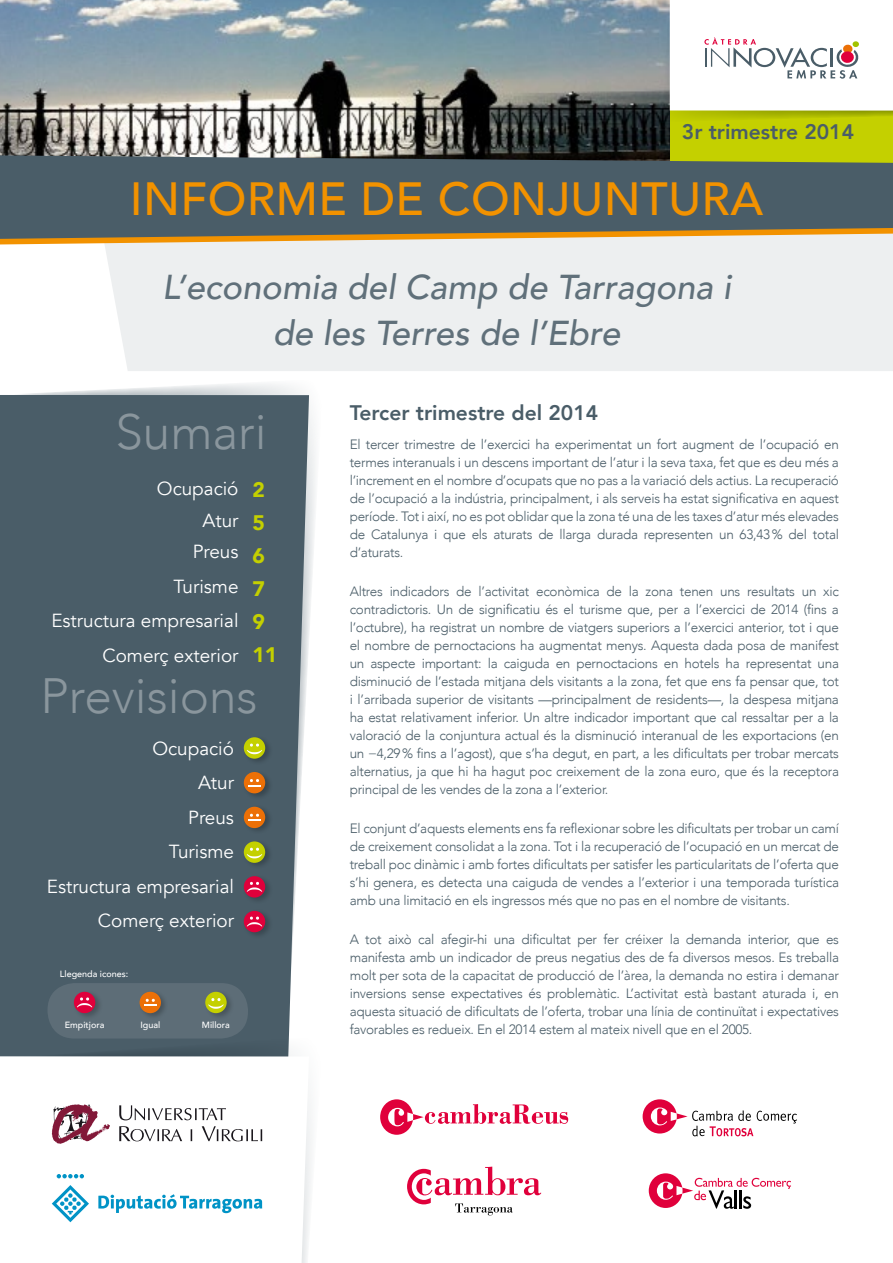
<style>
.page{position:relative;width:893px;height:1263px;background:#fff}
.page>*{position:absolute;margin:0;border:0;box-sizing:border-box;transform-origin:0 0}
.t1{font:300 49.5px "Avenir";color:#8a969d}
.t2{font:500 46.5px "Avenir";letter-spacing:.01em;color:#f29200}
.t3{font:italic 500 34.5px/46.5px "Avenir";color:#60707a;text-align:center}
.t4{font:800 21px "Avenir";color:#4a5d68}
.t5{font:900 21px/33px "Avenir";color:#c4d000}
.t6{font:18.9px/34.5px "Avenir";color:#fff;text-align:right}
.t7{font:300 13.5px/18px "Avenir";letter-spacing:-.02em;color:#4a5d68;text-align:justify}
.t8{font:500 9px "Avenir";color:#fff}
</style>
<div class="page">
<svg style="left:17px;top:384px;width:298px;height:246px"></svg>
<div style="left:0;top:395px;width:309px;height:661px;background:#4a5d68"></div>
<svg style="left:29px;top:1036px;width:283px;height:172px;fill:#4a5d68"></svg>
<svg style="left:0;top:1056px;width:309px;height:207px"></svg>
<div style="left:105px;top:244px;width:788px;height:127px;background:#edeff0"></div>
<svg style="left:0;top:239px;width:893px;height:5px;background:#eed5ae"></svg>
<img style="left:0;top:0;width:671px;height:155px">
<div style="left:671px;top:92px;width:222px;height:83px;background:#c4d000"></div>
<svg style="left:0;top:155px;width:893px;height:84px;background:#576361"></svg>
<svg style="left:649px;top:1173px;width:142px;height:36px"></svg>
<svg style="left:380px;top:1099px;width:188px;height:36px"></svg>
<svg style="left:407px;top:1166px;width:134px;height:49px"></svg>
<svg style="left:643px;top:1099px;width:154px;height:37px"></svg>
<svg style="left:662px;top:0;width:231px;height:122px"></svg>
<svg style="left:57px;top:1174px;width:27px;height:4px"></svg>
<svg style="left:52px;top:1185px;width:37px;height:37px"></svg>
<svg style="left:98px;top:1194px;width:164px;height:19px"></svg>
<svg style="left:52px;top:1104px;width:58px;height:40px"></svg>
<svg style="left:119px;top:1105px;width:107px;height:15px"></svg>
<svg style="left:119px;top:1126px;width:63px;height:15px"></svg>
<svg style="left:191px;top:1129px;width:1px;height:12px"></svg>
<svg style="left:202px;top:1126px;width:60px;height:15px"></svg>
<div style="left:242px;top:839px;width:31px;height:31px;background:#000;opacity:.23"></div>
<svg style="left:244px;top:841px;width:21px;height:22px"></svg>
<svg style="left:247px;top:848px;width:15px;height:10px"></svg>
<div style="left:242px;top:804px;width:31px;height:31px;background:#000;opacity:.24"></div>
<div style="left:244px;top:807px;width:21px;height:21px;background:#ec7007;border-radius:50%"></div>
<svg style="left:248px;top:814px;width:13px;height:7px"></svg>
<div style="left:242px;top:770px;width:31px;height:30px;background:#000;opacity:.24"></div>
<div style="left:244px;top:772px;width:21px;height:21px;background:#ec7007;border-radius:50%"></div>
<svg style="left:248px;top:779px;width:13px;height:7px"></svg>
<div style="left:242px;top:735px;width:31px;height:31px;background:#000;opacity:.23"></div>
<svg style="left:244px;top:737px;width:21px;height:22px"></svg>
<svg style="left:247px;top:743px;width:15px;height:11px"></svg>
<div style="left:242px;top:874px;width:31px;height:31px;background:#000;opacity:.22"></div>
<div style="left:244px;top:876px;width:21px;height:21px;background:#e0003b;border-radius:50%"></div>
<svg style="left:247px;top:882px;width:15px;height:10px"></svg>
<div style="left:242px;top:908px;width:31px;height:31px;background:#000;opacity:.22"></div>
<div style="left:244px;top:911px;width:21px;height:21px;background:#e0003b;border-radius:50%"></div>
<svg style="left:247px;top:916px;width:15px;height:10px"></svg>
<div style="left:48px;top:983px;width:200px;height:55px;background:#5d6d77;border-radius:27px"></div>
<div style="left:204px;top:989px;width:31px;height:31px;background:#000;opacity:.23"></div>
<div style="left:205px;top:992px;width:22px;height:21px;background:#c4d000;border-radius:50%"></div>
<svg style="left:208px;top:998px;width:16px;height:11px"></svg>
<div style="left:138px;top:989px;width:31px;height:31px;background:#000;opacity:.24"></div>
<div style="left:140px;top:992px;width:21px;height:21px;background:#ec7007;border-radius:50%"></div>
<svg style="left:144px;top:999px;width:13px;height:7px"></svg>
<div style="left:73px;top:989px;width:30px;height:31px;background:#000;opacity:.22"></div>
<div style="left:74px;top:992px;width:21px;height:21px;background:#e0003b;border-radius:50%"></div>
<svg style="left:77px;top:997px;width:15px;height:10px"></svg>
<h3 class="t4" style="left:682px;top:116px;width:174px">3r trimestre 2014</h3>
<h2 class="t2" style="left:130px;top:158px;width:635px">INFORME DE CONJUNTURA</h2>
<h3 class="t3" style="left:162px;top:264px;width:570px">L’economia del Camp de Tarragona i de les Terres de l’Ebre</h3>
<h1 class="t1" style="left:115px;top:402px;width:153px">Sumari</h1>
<h3 class="t6" style="left:157px;top:473px;width:83px;line-height:31.5px">Ocupació<br>Atur<br>Preus</h3>
<h3 class="t6" style="left:51px;top:569px;width:189px">Turisme<br>Estructura empresarial<br>Comerç exterior</h3>
<h3 class="t5" style="left:253px;top:473px;width:26px">2<br>5<br>6<br>7<br>9<br>11</h3>
<h1 class="t1" style="left:40px;top:667px;width:219px">Previsions</h1>
<h3 class="t6" style="left:47px;top:731px;width:189px">Ocupació<br>Atur<br>Preus<br>Turisme<br>Estructura empresarial<br>Comerç exterior</h3>
<p class="t8" style="left:60px;top:965px;width:70px">Llegenda icones:</p>
<p class="t8" style="left:65px;top:1017px;width:41px">Empitjora</p>
<p class="t8" style="left:140px;top:1017px;width:21px">Igual</p>
<p class="t8" style="left:202px;top:1017px;width:29px">Millora</p>
<h3 class="t4" style="left:350px;top:397px;width:250px">Tercer trimestre del 2014</h3>
<p class="t7" style="left:350px;top:435px;width:491px">El tercer trimestre de l’exercici ha experimentat un fort augment de l’ocupació en termes interanuals i un descens important de l’atur i la seva taxa, fet que es deu més a l’increment en el nombre d’ocupats que no pas a la variació dels actius. La recuperació de l’ocupació a la indústria, principalment, i als serveis ha estat significativa en aquest període. Tot i així, no es pot oblidar que la zona té una de les taxes d’atur més elevades de Catalunya i que els aturats de llarga durada representen un 63,43% del total d’aturats.</p>
<p class="t7" style="left:350px;top:582px;width:491px">Altres indicadors de l’activitat econòmica de la zona tenen uns resultats un xic contradictoris. Un de significatiu és el turisme que, per a l’exercici de 2014 (fins a l’octubre), ha registrat un nombre de viatgers superiors a l’exercici anterior, tot i que el nombre de pernoctacions ha augmentat menys. Aquesta dada posa de manifest un aspecte important: la caiguda en pernoctacions en hotels ha representat una disminució de l’estada mitjana dels visitants a la zona, fet que ens fa pensar que, tot i l’arribada superior de visitants —principalment de residents—, la despesa mitjana ha estat relativament inferior. Un altre indicador important que cal ressaltar per a la valoració de la conjuntura actual és la disminució interanual de les exportacions (en un −4,29% fins a l’agost), que s’ha degut, en part, a les dificultats per trobar mercats alternatius, ja que hi ha hagut poc creixement de la zona euro, que és la receptora principal de les vendes de la zona a l’exterior.</p>
<p class="t7" style="left:350px;top:819px;width:491px">El conjunt d’aquests elements ens fa reflexionar sobre les dificultats per trobar un camí de creixement consolidat a la zona. Tot i la recuperació de l’ocupació en un mercat de treball poc dinàmic i amb fortes dificultats per satisfer les particularitats de l’oferta que s’hi genera, es detecta una caiguda de vendes a l’exterior i una temporada turística amb una limitació en els ingressos més que no pas en el nombre de visitants.</p>
<p class="t7" style="left:350px;top:931px;width:491px">A tot això cal afegir-hi una dificultat per fer créixer la demanda interior, que es manifesta amb un indicador de preus negatius des de fa diversos mesos. Es treballa molt per sota de la capacitat de producció de l’àrea, la demanda no estira i demanar inversions sense expectatives és problemàtic. L’activitat està bastant aturada i, en aquesta situació de dificultats de l’oferta, trobar una línia de continuïtat i expectatives favorables es redueix. En el 2014 estem al mateix nivell que en el 2005.</p>
</div>
